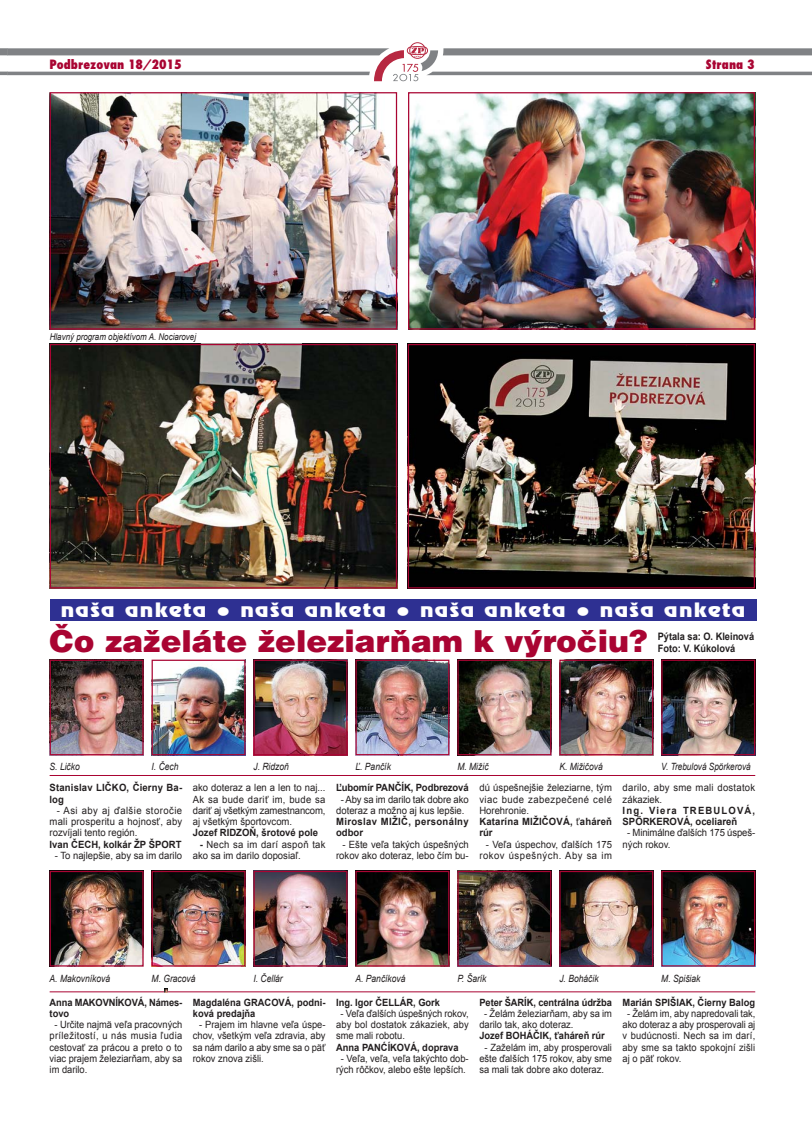
<style>
.page{position:relative;width:812px;height:1127px;background:#fff}
.page>*{position:absolute;margin:0;border:0;box-sizing:border-box;transform-origin:0 0}
.t1{font:900 30.25px "Switzerland";color:#a90432}
.t2{font:17.75px "Renfrew";letter-spacing:.06em;color:#fff;scale:1.23 1}
.t3{font:800 12.5px "Fujiyama";color:#a90432}
.t4{font:700 10.25px/12.2px "Arial";color:#231f20;scale:.9 1}
.t5{font:10px/11.2px "Arial";color:#231f20;text-align:justify;scale:.93 1}
.t6{font:10px/11.2px "Arial";color:#231f20;scale:.95 1}
.t7{font:700 10px/11.2px "Arial";color:#231f20;scale:.93 1}
.t8{font:700 10px/11.2px "Arial";color:#231f20;scale:.95 1}
.t9{font:italic 10px "Arial";color:#231f20;scale:.85 1}
.t10{font:10px/11.2px "Arial";letter-spacing:.03em;color:#231f20;scale:.95 1}
.t11{font:700 10px/11.2px "Arial";letter-spacing:.035em;color:#231f20;scale:.95 1}
.t12{font:italic 10px "Arial";color:#231f20;scale:.82 1}
.t13{font:italic 9.38px "Arial";color:#231f20;scale:.85 1}
.s1{font-weight:700}
</style>
<div class="page">
<div style="left:50px;top:599px;width:706px;height:22px;background:#2e3092"></div>
<img style="left:52px;top:662px;width:90px;height:91px">
<div style="left:50px;top:660px;width:94px;height:95px;border:1px solid #a90432"></div>
<img style="left:52px;top:873px;width:90px;height:91px">
<div style="left:50px;top:871px;width:94px;height:95px;border:1px solid #a90432"></div>
<img style="left:153px;top:665px;width:90px;height:88px">
<div style="left:151px;top:660px;width:94px;height:95px;border:1px solid #a90432"></div>
<img style="left:153px;top:873px;width:90px;height:91px">
<div style="left:151px;top:871px;width:94px;height:95px;border:1px solid #a90432"></div>
<img style="left:255px;top:662px;width:90px;height:91px">
<div style="left:253px;top:660px;width:94px;height:95px;border:1px solid #a90432"></div>
<img style="left:255px;top:873px;width:90px;height:91px">
<div style="left:253px;top:871px;width:94px;height:95px;border:1px solid #a90432"></div>
<img style="left:357px;top:662px;width:90px;height:91px">
<div style="left:355px;top:660px;width:94px;height:95px;border:1px solid #a90432"></div>
<img style="left:357px;top:873px;width:90px;height:91px">
<div style="left:355px;top:871px;width:94px;height:95px;border:1px solid #a90432"></div>
<img style="left:459px;top:662px;width:90px;height:91px">
<div style="left:457px;top:660px;width:94px;height:95px;border:1px solid #a90432"></div>
<img style="left:459px;top:873px;width:90px;height:91px">
<div style="left:457px;top:871px;width:94px;height:95px;border:1px solid #a90432"></div>
<img style="left:561px;top:662px;width:90px;height:91px">
<div style="left:559px;top:660px;width:94px;height:95px;border:1px solid #a90432"></div>
<img style="left:663px;top:662px;width:90px;height:91px">
<div style="left:661px;top:660px;width:94px;height:95px;border:1px solid #a90432"></div>
<img style="left:561px;top:873px;width:90px;height:91px">
<div style="left:559px;top:871px;width:94px;height:95px;border:1px solid #a90432"></div>
<img style="left:663px;top:873px;width:90px;height:91px">
<div style="left:661px;top:871px;width:94px;height:95px;border:1px solid #a90432"></div>
<hr style="left:50px;top:775px;width:705px;height:1px;background:#a90432">
<hr style="left:50px;top:991px;width:705px;height:1px;background:#a90432">
<img style="left:52px;top:94px;width:343px;height:234px">
<div style="left:50px;top:92px;width:347px;height:238px;border:1px solid #a90432"></div>
<img style="left:410px;top:94px;width:342px;height:234px">
<div style="left:408px;top:92px;width:346px;height:238px;border:1px solid #a90432"></div>
<img style="left:52px;top:346px;width:343px;height:240px">
<div style="left:50px;top:344px;width:347px;height:244px;border:1px solid #a90432"></div>
<img style="left:409px;top:346px;width:343px;height:240px">
<div style="left:407px;top:344px;width:347px;height:244px;border:1px solid #a90432"></div>
<svg style="left:0;top:42px;width:811px;height:39px"></svg>
<p class="t3" style="left:50px;top:58px;width:133px">Podbrezovan 18/2015</p>
<p class="t3" style="left:705px;top:58px;width:50px">Strana 3</p>
<p class="t13" style="left:50px;top:331px;width:174px">Hlavný program objektívom A. Nociarovej</p>
<h2 class="t2" style="left:61px;top:603px;width:120px">naša anketa</h2>
<h2 class="t2" style="left:240px;top:603px;width:120px">naša anketa</h2>
<h2 class="t2" style="left:420px;top:603px;width:120px">naša anketa</h2>
<h2 class="t2" style="left:599px;top:603px;width:120px">naša anketa</h2>
<h1 class="t1" style="left:50px;top:626px;width:599px">Čo zaželáte železiarňam k výročiu?</h1>
<p class="t4" style="left:657px;top:630px;width:109px">Pýtala sa: O. Kleinová<br>Foto: V. Kúkolová</p>
<p class="t9" style="left:50px;top:761px;width:37px">S. Ličko</p>
<p class="t9" style="left:151px;top:761px;width:33px">I. Čech</p>
<p class="t9" style="left:253px;top:761px;width:43px">J. Ridzoň</p>
<p class="t9" style="left:355px;top:761px;width:43px">Ľ. Pančík</p>
<p class="t9" style="left:457px;top:761px;width:38px">M. Mižič</p>
<p class="t9" style="left:559px;top:761px;width:53px">K. Mižičová</p>
<p class="t12" style="left:661px;top:761px;width:111px">V. Trebulová Spörkerová</p>
<p class="t8" style="left:50px;top:782px;width:141px">Stanislav LIČKO, Čierny Ba&shy;log</p>
<p class="t6" style="left:50px;top:805px;width:141px;text-align:justify;text-indent:7px">- Asi aby aj ďalšie storočie mali prosperitu a hojnosť, aby rozvíjali tento región.</p>
<p class="t8" style="left:50px;top:838px;width:140px">Ivan ČECH, kolkár ŽP ŠPORT</p>
<p class="t6" style="left:55px;top:850px;width:135px">- To najlepšie, aby sa im darilo</p>
<p class="t6" style="left:193px;top:782px;width:141px;text-align:justify">ako doteraz a len a len to naj...<br>Ak sa bude dariť im, bude sa dariť aj všetkým zamestnancom, aj všetkým športovcom.</p>
<p class="t8" style="left:193px;top:827px;width:133px">Jozef RIDZOŇ, šrotové pole</p>
<p class="t6" style="left:193px;top:838px;width:141px;text-indent:7px"><span class="s1">-</span> Nech sa im darí aspoň tak ako sa im darilo doposiaľ.</p>
<p class="t8" style="left:336px;top:782px;width:141px">Ľubomír PANČÍK, Podbrezová</p>
<p class="t6" style="left:336px;top:793px;width:141px;text-align:center">- Aby sa im darilo tak dobre ako doteraz a možno aj kus lepšie.</p>
<p class="t11" style="left:336px;top:816px;width:141px">Miroslav MIŽIČ, personálny odbor</p>
<p class="t6" style="left:336px;top:838px;width:141px;text-align:right">- Ešte veľa takých úspešných rokov ako doteraz, lebo čím bu-</p>
<p class="t6" style="left:479px;top:782px;width:141px">dú úspešnejšie železiarne, tým viac bude zabezpečené celé<br>Horehronie.<br><span class="s1">Katarína MIŽIČOVÁ,</span> ť<span class="s1">aháreň rúr</span></p>
<p class="t6" style="left:479px;top:838px;width:141px;text-align:right">- Veľa úspechov, ďalších 175 rokov úspešných. Aby sa im</p>
<p class="t10" style="left:622px;top:782px;width:141px">darilo, aby sme mali dostatok zákaziek.</p>
<p class="t8" style="left:622px;top:805px;width:141px">Ing. Viera TREBULOVÁ,<br>SPÖRKEROVÁ, oceliareň</p>
<p class="t6" style="left:622px;top:827px;width:141px;text-indent:5px">- Minimálne ďalších 175 úspeš&shy;ných rokov.</p>
<p class="t9" style="left:50px;top:973px;width:73px">A. Makovníková</p>
<p class="t9" style="left:151px;top:973px;width:53px">M. Gracová</p>
<p class="t9" style="left:253px;top:973px;width:36px">I. Čellár</p>
<p class="t9" style="left:355px;top:973px;width:60px">A. Pančíková</p>
<p class="t9" style="left:457px;top:973px;width:36px">P. Šarík</p>
<p class="t9" style="left:559px;top:973px;width:48px">J. Boháčik</p>
<p class="t9" style="left:661px;top:973px;width:48px">M. Spišiak</p>
<p class="t7" style="left:50px;top:996px;width:144px">Anna MAKOVNÍKOVÁ, Námes&shy;tovo</p>
<p class="t5" style="left:50px;top:1019px;width:144px;text-indent:5px">- Určite najmä veľa pracovných príležitostí, u nás musia ľudia cestovať za prácou a preto o to viac prajem železiarňam, aby sa im darilo.</p>
<p class="t7" style="left:193px;top:996px;width:144px">Magdaléna GRACOVÁ, podni&shy;ková predajňa</p>
<p class="t5" style="left:193px;top:1019px;width:144px;text-indent:6px">- Prajem im hlavne veľa úspe&shy;chov, všetkým veľa zdravia, aby sa nám darilo a aby sme sa o päť rokov znova zišli.</p>
<p class="t7" style="left:336px;top:996px;width:113px">Ing. Igor ČELLÁR, Gork</p>
<p class="t5" style="left:336px;top:1008px;width:144px;text-indent:5px">- Veľa ďalších úspešných rokov, aby bol dostatok zákaziek, aby sme mali robotu.</p>
<p class="t7" style="left:336px;top:1041px;width:133px">Anna PANĆÍKOVÁ, doprava</p>
<p class="t5" style="left:336px;top:1053px;width:144px;text-align:center">- Veľa, veľa, veľa takýchto dob&shy;rých rôčkov, alebo ešte lepších.</p>
<p class="t7" style="left:479px;top:996px;width:144px">Peter ŠARÍK, centrálna údržba</p>
<p class="t5" style="left:479px;top:1008px;width:144px;text-indent:5px">- Želám železiarňam, aby sa im darilo tak, ako doteraz.</p>
<p class="t7" style="left:479px;top:1030px;width:136px">Jozef BOHÁČIK, ťaháreň rúr</p>
<p class="t5" style="left:479px;top:1041px;width:144px;text-indent:5px">- Zaželám im, aby prosperovali ešte ďalších 175 rokov, aby sme sa mali tak dobre ako doteraz.</p>
<p class="t7" style="left:622px;top:996px;width:144px">Marián SPIŠIAK, Čierny Balog</p>
<p class="t5" style="left:622px;top:1008px;width:144px;text-indent:4px">- Želám im, aby napredovali tak, ako doteraz a aby prosperovali aj v budúcnosti. Nech sa im darí, aby sme sa takto spokojní zišli aj o päť rokov.</p>
</div>
